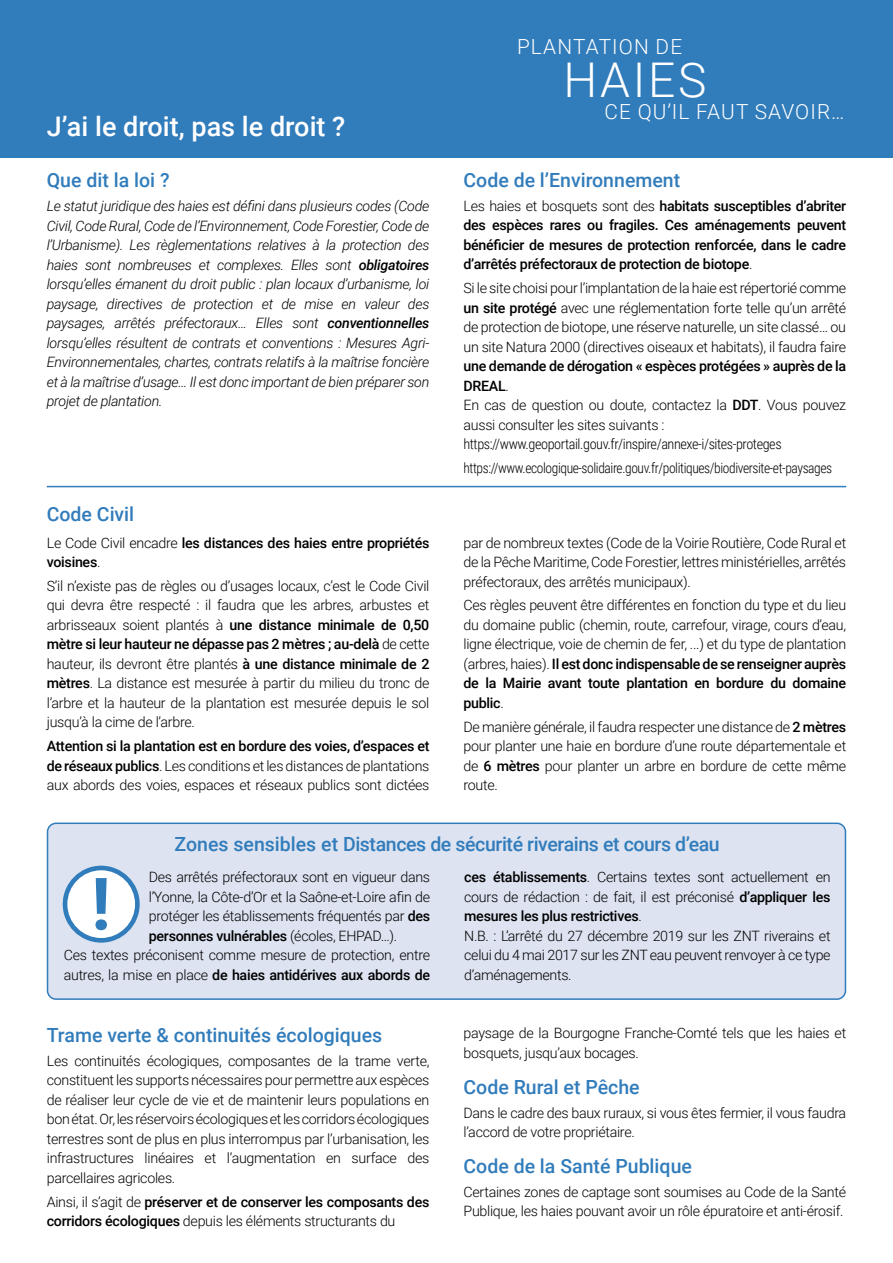
<style>
.page{position:relative;width:893px;height:1263px;background:#fff}
.page>*{position:absolute;margin:0;border:0;box-sizing:border-box;transform-origin:0 0}
.t1{font:300 47.85px "Roboto";letter-spacing:.055em;color:#fff}
.t2{font:500 27px "Roboto";color:#fff}
.t3{font:300 20.85px "Roboto";letter-spacing:.055em;color:#fff}
.t4{font:500 19.5px "Roboto";color:#317cbb}
.t5{font:500 19.5px "Roboto";letter-spacing:-.02em;color:#317cbb}
.t6{font:300 14.25px/19.5px "Roboto";letter-spacing:-.02em;color:#000;text-align:justify}
.t7{font:italic 300 14.25px/19.5px "Roboto";letter-spacing:-.02em;color:#000;text-align:justify}
.t8{font:500 14.25px/19.5px "Roboto";letter-spacing:-.02em;color:#000}
.t9{font:300 14.25px/23.9px "Roboto Condensed";letter-spacing:-.03em;color:#000}
.s1{font-weight:500}
.s2{font-weight:300}
</style>
<div class="page">
<div style="left:0;top:0;width:893px;height:158px;background:#317cbb"></div>
<hr style="left:47px;top:486px;width:799px;height:1px;background:#317cbb">
<div style="left:48px;top:823px;width:797px;height:176px;background:#dde3f1;border-radius:9px"></div>
<div style="left:47px;top:822px;width:799px;height:178px;border:2px solid #317cbb;border-radius:9px"></div>
<svg style="left:63px;top:866px;width:77px;height:77px"></svg>
<h3 class="t3" style="left:517px;top:32px;width:167px">PLANTATION DE</h3>
<h1 class="t1" style="left:563px;top:46px;width:145px">HAIES</h1>
<h3 class="t3" style="left:605px;top:97px;width:241px">CE QU’IL FAUT SAVOIR…</h3>
<h2 class="t2" style="left:47px;top:107px;width:300px">J’ai le droit, pas le droit ?</h2>
<h3 class="t4" style="left:47px;top:166px;width:124px">Que dit la loi ?</h3>
<h3 class="t4" style="left:463px;top:166px;width:218px">Code de l’Environnement</h3>
<p class="t7" style="left:47px;top:196px;width:384px">Le statut juridique des haies est défini dans plusieurs codes (Code Civil, Code Rural, Code de l’Environnement, Code Forestier, Code de l’Urbanisme). Les règlementations relatives à la protection des haies sont nombreuses et complexes. Elles sont <span class="s1">obligatoires </span>lorsqu’elles émanent du droit public : plan locaux d’urbanisme, loi paysage, directives de protection et de mise en valeur des paysages, arrêtés préfectoraux… Elles sont <span class="s1">conventionnelles </span>lorsqu’elles résultent de contrats et conventions : Mesures Agri-Environnementales, chartes, contrats relatifs à la maîtrise foncière et à la maîtrise d’usage… Il est donc important de bien préparer son projet de plantation.</p>
<p class="t8" style="left:463px;top:196px;width:384px;text-align:justify"><span class="s2">Les haies et bosquets sont des</span> habitats susceptibles d’abriter des espèces rares ou fragiles. Ces aménagements peuvent bénéficier de mesures de protection renforcée, dans le cadre d’arrêtés préfectoraux de protection de biotope<span class="s2">.</span></p>
<p class="t6" style="left:463px;top:278px;width:384px">Si le site choisi pour l’implantation de la haie est répertorié comme <span class="s1">un site protégé</span> avec une réglementation forte telle qu’un arrêté de protection de biotope, une réserve naturelle, un site classé… ou un site Natura 2000 (directives oiseaux et habitats), il faudra faire</p>
<p class="t6" style="left:463px;top:356px;width:384px;text-align:left"><span class="s1">une demande de dérogation « espèces protégées » auprès de la DREAL</span>.<br>En cas de question ou doute, contactez la <span class="s1">DDT</span>. Vous pouvez aussi consulter les sites suivants :</p>
<p class="t9" style="left:463px;top:432px;width:370px">https://www.geoportail.gouv.fr/inspire/annexe-i/sites-proteges https://www.ecologique-solidaire.gouv.fr/politiques/biodiversite-et-paysages</p>
<h3 class="t4" style="left:47px;top:501px;width:89px">Code Civil</h3>
<p class="t8" style="left:47px;top:532px;width:384px"><span class="s2">Le Code Civil encadre</span> les distances des haies entre propriétés voisines<span class="s2">.</span></p>
<p class="t6" style="left:47px;top:576px;width:384px">S’il n’existe pas de règles ou d’usages locaux, c’est le Code Civil qui devra être respecté : il faudra que les arbres, arbustes et arbrisseaux soient plantés à <span class="s1">une distance minimale de 0,50 mètre si leur hauteur ne dépasse pas 2 mètres ; au-delà</span> de cette hauteur, ils devront être plantés <span class="s1">à une distance minimale de 2 mètres</span>. La distance est mesurée à partir du milieu du tronc de l’arbre et la hauteur de la plantation est mesurée depuis le sol jusqu’à la cime de l’arbre.</p>
<p class="t6" style="left:47px;top:736px;width:384px"><span class="s1">Attention si la plantation est en bordure des voies, d’espaces et de réseaux publics</span>. Les conditions et les distances de plantations aux abords des voies, espaces et réseaux publics sont dictées</p>
<p class="t6" style="left:463px;top:532px;width:384px">par de nombreux textes (Code de la Voirie Routière, Code Rural et de la Pêche Maritime, Code Forestier, lettres ministérielles, arrêtés préfectoraux, des arrêtés municipaux).</p>
<p class="t6" style="left:463px;top:595px;width:384px">Ces règles peuvent être différentes en fonction du type et du lieu du domaine public (chemin, route, carrefour, virage, cours d’eau, ligne électrique, voie de chemin de fer, ...) et du type de plantation (arbres, haies). <span class="s1">Il est donc indispensable de se renseigner auprès de la Mairie avant toute plantation en bordure du domaine public</span>.</p>
<p class="t6" style="left:463px;top:716px;width:384px">De manière générale, il faudra respecter une distance de <span class="s1">2 mètres </span>pour planter une haie en bordure d’une route départementale et de <span class="s1">6 mètres</span> pour planter un arbre en bordure de cette même route.</p>
<h3 class="t5" style="left:175px;top:830px;width:547px">Zones sensibles et Distances de sécurité riverains et cours d’eau</h3>
<p class="t6" style="left:149px;top:867px;width:283px">Des arrêtés préfectoraux sont en vigueur dans</p>
<p class="t6" style="left:149px;top:887px;width:283px">l’Yonne, la Côte-d’Or et la Saône-et-Loire afin de</p>
<p class="t6" style="left:149px;top:906px;width:283px">protéger les établissements fréquentés par <span class="s1">des</span></p>
<p class="t8" style="left:149px;top:926px;width:250px">personnes vulnérables <span class="s2">(écoles, EHPAD…).</span></p>
<p class="t6" style="left:64px;top:945px;width:368px">Ces textes préconisent comme mesure de protection, entre</p>
<p class="t8" style="left:64px;top:965px;width:368px"><span class="s2">autres, la mise en place</span> de haies antidérives aux abords de</p>
<h3 class="t4" style="left:47px;top:1021px;width:337px">Trame verte &amp; continuités écologiques</h3>
<p class="t6" style="left:47px;top:1050px;width:384px">Les continuités écologiques, composantes de la trame verte, constituent les supports nécessaires pour permettre aux espèces de réaliser leur cycle de vie et de maintenir leurs populations en bon état. Or, les réservoirs écologiques et les corridors écologiques terrestres sont de plus en plus interrompus par l’urbanisation, les infrastructures linéaires et l’augmentation en surface des parcellaires agricoles.</p>
<p class="t8" style="left:47px;top:1191px;width:384px"><span class="s2">Ainsi, il s’agit de</span> préserver et de conserver les composants des corridors écologiques <span class="s2">depuis les éléments structurants du</span></p>
<p class="t6" style="left:464px;top:867px;width:368px;text-align:left"><span class="s1">ces établissements</span>. Certains textes sont actuellement en cours de rédaction : de fait, il est préconisé <span class="s1">d’appliquer les mesures les plus restrictives</span>.<br>N.B. : L’arrêté du 27 décembre 2019 sur les ZNT riverains et celui du 4 mai 2017 sur les ZNT eau peuvent renvoyer à ce type d’aménagements.</p>
<p class="t6" style="left:463px;top:1023px;width:384px">paysage de la Bourgogne Franche-Comté tels que les haies et bosquets, jusqu’aux bocages.</p>
<h3 class="t4" style="left:463px;top:1073px;width:178px">Code Rural et Pêche</h3>
<p class="t6" style="left:463px;top:1102px;width:384px">Dans le cadre des baux ruraux, si vous êtes fermier, il vous faudra l’accord de votre propriétaire.</p>
<h3 class="t4" style="left:463px;top:1153px;width:230px">Code de la Santé Publique</h3>
<p class="t6" style="left:463px;top:1182px;width:384px">Certaines zones de captage sont soumises au Code de la Santé<br>Publique, les haies pouvant avoir un rôle épuratoire et anti-érosif.</p>
</div>
